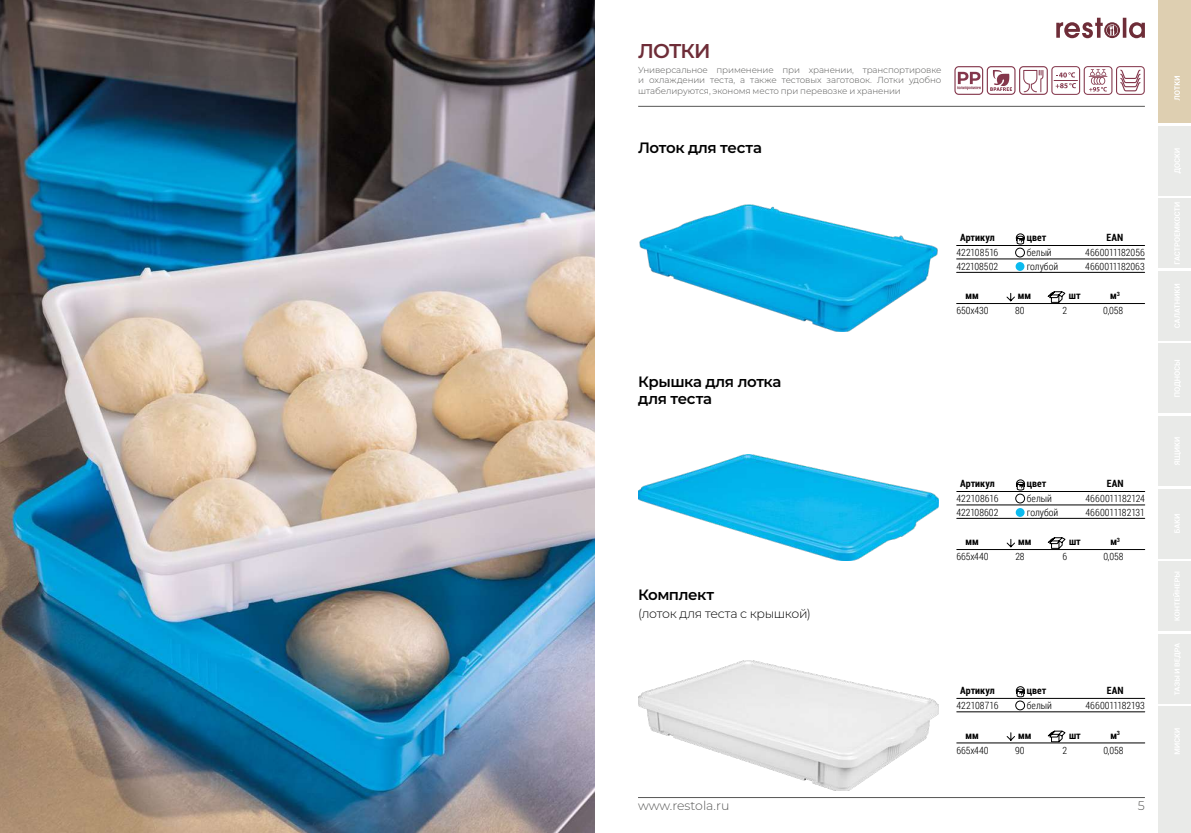
<style>
.page{position:relative;width:1191px;height:833px;background:#fff}
.page>*{position:absolute;margin:0;border:0;box-sizing:border-box;transform-origin:0 0}
.t1{font:600 20px "Montserrat";letter-spacing:-.04em;color:#6e2d38}
.t2{font:600 15px/16.2px "Montserrat";letter-spacing:-.025em;color:#000}
.t3{font:300 12.5px "Montserrat";letter-spacing:-.025em;color:#000}
.t4{font:300 12.5px "Montserrat";color:#575756}
.t5{font:300 10px "Roboto Condensed";letter-spacing:-.005em;color:#000}
.t6{font:700 condensed 10px "Roboto";color:#000}
.t7{font:300 8.75px/10.5px "Montserrat";letter-spacing:-.01em;color:#575756;text-align:justify}
</style>
<div class="page">
<svg style="left:1056px;top:18px;width:88px;height:20px"></svg>
<hr style="left:638px;top:797px;width:506px;height:1px;background:#575756">
<img style="left:0;top:0;width:595px;height:833px">
<svg style="left:1016px;top:686px;width:8px;height:11px"></svg>
<svg style="left:1016px;top:479px;width:9px;height:12px"></svg>
<div style="left:1015px;top:248px;width:9px;height:9px;border:1px solid #000;border-radius:50%"></div>
<div style="left:1015px;top:494px;width:9px;height:9px;border:1px solid #000;border-radius:50%"></div>
<div style="left:1015px;top:701px;width:9px;height:9px;border:1px solid #000;border-radius:50%"></div>
<div style="left:1015px;top:262px;width:9px;height:9px;background:#0bbbef;border-radius:50%"></div>
<div style="left:1015px;top:508px;width:9px;height:9px;background:#0bbbef;border-radius:50%"></div>
<hr style="left:956px;top:245px;width:188px;height:1px;background:#000">
<hr style="left:956px;top:491px;width:188px;height:1px;background:#000">
<hr style="left:956px;top:698px;width:188px;height:1px;background:#000">
<hr style="left:956px;top:303px;width:188px;height:1px;background:#000">
<hr style="left:956px;top:549px;width:188px;height:1px;background:#000">
<hr style="left:956px;top:742px;width:188px;height:1px;background:#000">
<hr style="left:956px;top:259px;width:188px;height:1px;background:#000">
<hr style="left:956px;top:505px;width:188px;height:1px;background:#000">
<hr style="left:956px;top:711px;width:188px;height:1px;background:#000">
<hr style="left:956px;top:272px;width:188px;height:1px;background:#000">
<hr style="left:956px;top:518px;width:188px;height:1px;background:#000">
<svg style="left:1016px;top:233px;width:8px;height:12px"></svg>
<svg style="left:1006px;top:293px;width:9px;height:9px"></svg>
<svg style="left:1006px;top:539px;width:9px;height:9px"></svg>
<svg style="left:1006px;top:732px;width:9px;height:9px"></svg>
<svg style="left:1047px;top:291px;width:18px;height:12px"></svg>
<svg style="left:1047px;top:537px;width:19px;height:12px"></svg>
<svg style="left:1047px;top:730px;width:19px;height:12px"></svg>
<div style="left:1158px;top:706px;width:33px;height:127px;background:#e9eae8"></div>
<div style="left:1158px;top:634px;width:33px;height:69px;background:#e9eae8"></div>
<div style="left:1158px;top:561px;width:33px;height:70px;background:#e9eae8"></div>
<div style="left:1158px;top:488px;width:33px;height:70px;background:#e9eae8"></div>
<div style="left:1158px;top:416px;width:33px;height:70px;background:#e9eae8"></div>
<div style="left:1158px;top:343px;width:33px;height:70px;background:#e9eae8"></div>
<div style="left:1158px;top:271px;width:33px;height:70px;background:#e9eae8"></div>
<div style="left:1158px;top:198px;width:33px;height:70px;background:#e9eae8"></div>
<div style="left:1158px;top:126px;width:33px;height:69px;background:#e9eae8"></div>
<div style="left:1158px;top:0;width:33px;height:123px;background:#decfb1"></div>
<svg style="left:1174px;top:728px;width:5px;height:26px"></svg>
<svg style="left:1174px;top:643px;width:6px;height:52px"></svg>
<svg style="left:1173px;top:572px;width:6px;height:48px"></svg>
<svg style="left:1174px;top:514px;width:5px;height:19px"></svg>
<svg style="left:1174px;top:437px;width:7px;height:28px"></svg>
<svg style="left:1174px;top:360px;width:7px;height:37px"></svg>
<svg style="left:1174px;top:284px;width:5px;height:44px"></svg>
<svg style="left:1174px;top:202px;width:5px;height:62px"></svg>
<svg style="left:1174px;top:148px;width:7px;height:25px"></svg>
<svg style="left:1174px;top:76px;width:5px;height:24px"></svg>
<img style="left:638px;top:454px;width:300px;height:106px">
<img style="left:638px;top:660px;width:300px;height:130px">
<img style="left:639px;top:204px;width:299px;height:127px">
<hr style="left:638px;top:106px;width:506px;height:1px;background:#575756">
<svg style="left:954px;top:66px;width:190px;height:29px"></svg>
<h1 class="t1" style="left:638px;top:36px;width:74px">ЛОТКИ</h1>
<p class="t7" style="left:638px;top:64px;width:305px">Универсальное применение при хранении, транспортировке и охлаждении теста, а также тестовых заготовок. Лотки удобно штабелируются, экономя место при перевозке и хранении</p>
<h2 class="t2" style="left:638px;top:139px;width:125px">Лоток для теста</h2>
<h2 class="t2" style="left:638px;top:373px;width:145px">Крышка для лотка для теста</h2>
<h2 class="t2" style="left:638px;top:586px;width:78px">Комплект</h2>
<p class="t3" style="left:638px;top:605px;width:174px">(лоток для теста с крышкой)</p>
<p class="t6" style="left:960px;top:231px;width:36px">Артикул</p>
<p class="t6" style="left:1026px;top:231px;width:21px">цвет</p>
<p class="t6" style="left:1106px;top:231px;width:18px">EAN</p>
<p class="t5" style="left:956px;top:246px;width:43px">422108516</p>
<p class="t5" style="left:1026px;top:246px;width:26px">белый</p>
<p class="t5" style="left:1085px;top:246px;width:61px">4660011182056</p>
<p class="t5" style="left:956px;top:259px;width:43px">422108502</p>
<p class="t5" style="left:1026px;top:259px;width:33px">голубой</p>
<p class="t5" style="left:1085px;top:259px;width:61px">4660011182063</p>
<p class="t6" style="left:965px;top:289px;width:15px">мм</p>
<p class="t6" style="left:1018px;top:289px;width:15px">мм</p>
<p class="t6" style="left:1068px;top:289px;width:13px">шт</p>
<p class="t6" style="left:1110px;top:289px;width:11px">м<sup>3</sup></p>
<p class="t5" style="left:956px;top:304px;width:34px">650х430</p>
<p class="t5" style="left:1015px;top:304px;width:11px">80</p>
<p class="t5" style="left:1062px;top:304px;width:6px">2</p>
<p class="t5" style="left:1103px;top:304px;width:22px">0,058</p>
<p class="t6" style="left:960px;top:476px;width:36px">Артикул</p>
<p class="t6" style="left:1027px;top:476px;width:21px">цвет</p>
<p class="t6" style="left:1106px;top:476px;width:18px">EAN</p>
<p class="t5" style="left:956px;top:491px;width:43px">422108616</p>
<p class="t5" style="left:1027px;top:491px;width:26px">белый</p>
<p class="t5" style="left:1085px;top:491px;width:61px">4660011182124</p>
<p class="t5" style="left:956px;top:505px;width:43px">422108602</p>
<p class="t5" style="left:1027px;top:505px;width:33px">голубой</p>
<p class="t5" style="left:1085px;top:505px;width:61px">4660011182131</p>
<p class="t6" style="left:965px;top:534px;width:15px">мм</p>
<p class="t6" style="left:1018px;top:534px;width:15px">мм</p>
<p class="t6" style="left:1069px;top:534px;width:13px">шт</p>
<p class="t6" style="left:1110px;top:534px;width:11px">м<sup>3</sup></p>
<p class="t5" style="left:956px;top:549px;width:34px">665х440</p>
<p class="t5" style="left:1015px;top:549px;width:11px">28</p>
<p class="t5" style="left:1062px;top:549px;width:6px">6</p>
<p class="t5" style="left:1103px;top:549px;width:22px">0,058</p>
<p class="t6" style="left:960px;top:683px;width:36px">Артикул</p>
<p class="t6" style="left:1027px;top:683px;width:21px">цвет</p>
<p class="t6" style="left:1106px;top:683px;width:18px">EAN</p>
<p class="t5" style="left:956px;top:698px;width:43px">422108716</p>
<p class="t5" style="left:1027px;top:698px;width:26px">белый</p>
<p class="t5" style="left:1085px;top:698px;width:61px">4660011182193</p>
<p class="t6" style="left:965px;top:728px;width:15px">мм</p>
<p class="t6" style="left:1018px;top:728px;width:15px">мм</p>
<p class="t6" style="left:1069px;top:728px;width:13px">шт</p>
<p class="t6" style="left:1110px;top:728px;width:11px">м<sup>3</sup></p>
<p class="t5" style="left:956px;top:743px;width:34px">665х440</p>
<p class="t5" style="left:1015px;top:743px;width:11px">90</p>
<p class="t5" style="left:1062px;top:743px;width:6px">2</p>
<p class="t5" style="left:1103px;top:743px;width:22px">0,058</p>
<p class="t4" style="left:638px;top:797px;width:93px">www.restola.ru</p>
<p class="t4" style="left:1138px;top:797px;width:8px">5</p>
</div>
